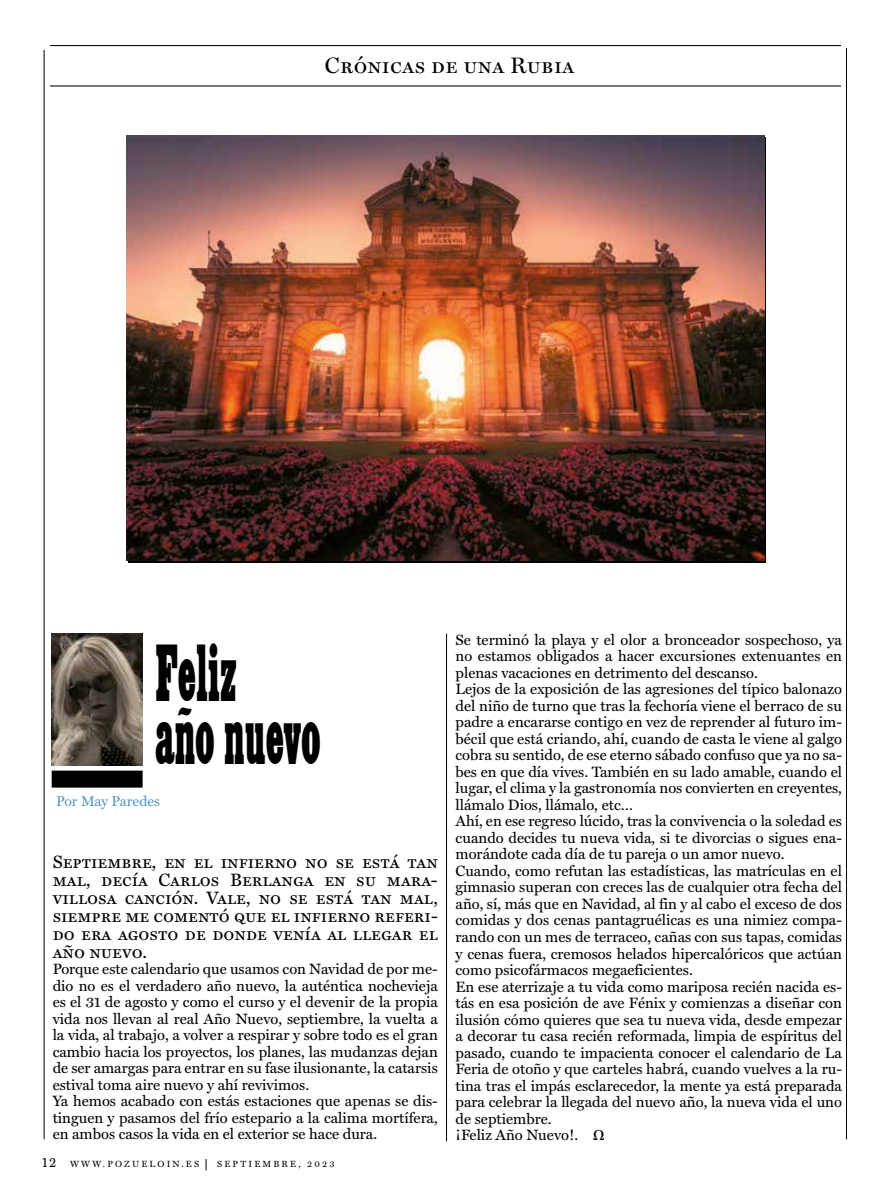
<style>
.page{position:relative;width:893px;height:1191px;background:#fff}
.page>*{position:absolute;margin:0;border:0;box-sizing:border-box;transform-origin:0 0}
.t1{font:84px/62.7px "Egyptienne Becker D Bold Cond";color:#000;scale:.56 1}
.t2{font:22.5px "Miller Display SC";letter-spacing:.015em;color:#000}
.t3{font:18px/18px "Miller Text SC";color:#000;text-align:justify}
.t4{font:15px/16.5px "Miller Text";color:#000}
.t5{font:14.25px "Miller Text";color:#5495c5}
.t6{font:9px "Miller Text SC";letter-spacing:.24em;color:#000}
.s1{font-size:14.55px}
.s2{font-family:"Adobe Hebrew";font-weight:700}
</style>
<div class="page">
<hr style="left:446px;top:633px;width:1px;height:508px;background:#000">
<hr style="left:50px;top:45px;width:791px;height:1px;background:#000">
<hr style="left:50px;top:85px;width:791px;height:1px;background:#000">
<hr style="left:44px;top:50px;width:1px;height:1089px;background:#000">
<div style="left:52px;top:770px;width:91px;height:17px;background:#000"></div>
<hr style="left:846px;top:48px;width:1px;height:1091px;background:#000">
<img style="left:52px;top:633px;width:91px;height:132px">
<img style="left:126px;top:135px;width:638px;height:426px">
<h2 class="t2" style="left:325px;top:52px;width:251px">Crónicas de una Rubia</h2>
<h1 class="t1" style="left:155px;top:643px;width:297px">Feliz<br>año nuevo</h1>
<p class="t5" style="left:56px;top:793px;width:105px">Por May Paredes</p>
<p class="t3" style="left:53px;top:852px;width:387px">Septiembre, en el infierno no se está tan mal, decía Carlos Berlanga en su mara&shy;villosa canción. Vale, no se está tan mal, siempre me comentó que el infierno referi&shy;do era agosto de donde venía al llegar el año nuevo.</p>
<p class="t4" style="left:53px;top:961px;width:387px">Porque este calendario que usamos con Navidad de por me&shy;dio no es el verdadero año nuevo, la auténtica nochevieja es el 31 de agosto y como el curso y el devenir de la propia vida nos llevan al real Año Nuevo, septiembre, la vuelta a la vida, al trabajo, a volver a respirar y sobre todo es el gran cambio hacia los proyectos, los planes, las mudanzas dejan de ser amargas para entrar en su fase ilusionante, la catarsis estival toma aire nuevo y ahí revivimos.<br>Ya hemos acabado con estás estaciones que apenas se dis&shy;tinguen y pasamos del frío estepario a la calima mortífera, en ambos casos la vida en el exterior se hace dura.</p>
<p class="t6" style="left:42px;top:1158px;width:159px"><span class="s1">12</span> WWW.POZUELOIN.ES</p>
<p class="t6" style="left:217px;top:1158px;width:119px">SEPTIEMBRE, 2023</p>
<p class="t4" style="left:456px;top:631px;width:388px">Se terminó la playa y el olor a bronceador sospechoso, ya no estamos obligados a hacer excursiones extenuantes en plenas vacaciones en detrimento del descanso.<br>Lejos de la exposición de las agresiones del típico balonazo del niño de turno que tras la fechoría viene el berraco de su padre a encararse contigo en vez de reprender al futuro im&shy;bécil que está criando, ahí, cuando de casta le viene al galgo cobra su sentido, de ese eterno sábado confuso que ya no sa&shy;bes en que día vives. También en su lado amable, cuando el lugar, el clima y la gastronomía nos convierten en creyentes, llámalo Dios, llámalo, etc…<br>Ahí, en ese regreso lúcido, tras la convivencia o la soledad es cuando decides tu nueva vida, si te divorcias o sigues ena&shy;morándote cada día de tu pareja o un amor nuevo.<br>Cuando, como refutan las estadísticas, las matrículas en el gimnasio superan con creces las de cualquier otra fecha del año, sí, más que en Navidad, al fin y al cabo el exceso de dos comidas y dos cenas pantagruélicas es una nimiez compa&shy;rando con un mes de terraceo, cañas con sus tapas, comidas y cenas fuera, cremosos helados hipercalóricos que actúan como psicofármacos megaeficientes.<br>En ese aterrizaje a tu vida como mariposa recién nacida es&shy;tás en esa posición de ave Fénix y comienzas a diseñar con ilusión cómo quieres que sea tu nueva vida, desde empezar a decorar tu casa recién reformada, limpia de espíritus del pasado, cuando te impacienta conocer el calendario de La Feria de otoño y que carteles habrá, cuando vuelves a la ru&shy;tina tras el impás esclarecedor, la mente ya está preparada para celebrar la llegada del nuevo año, la nueva vida el uno de septiembre.<br>¡Feliz Año Nuevo!. <span class="s2">Ω</span></p>
</div>
